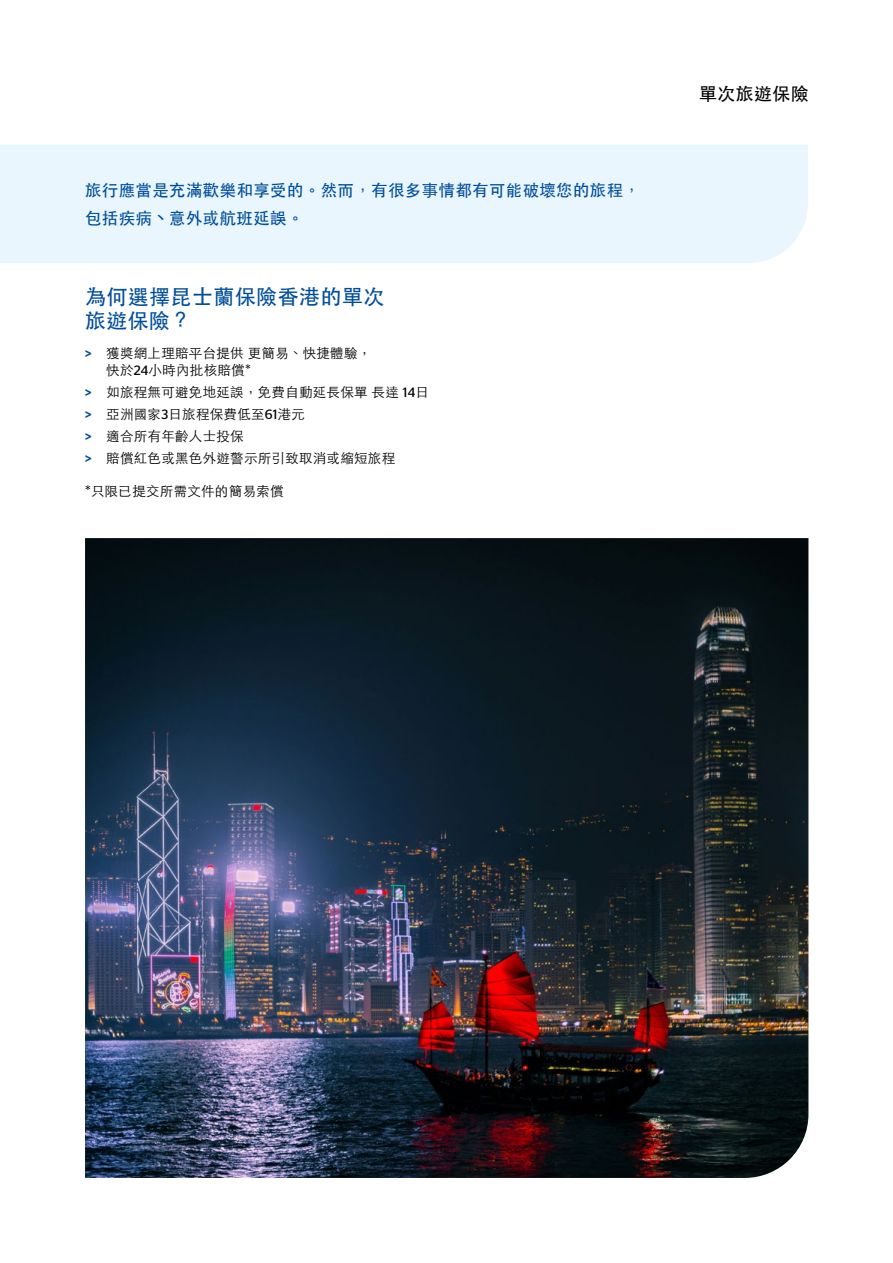
<style>
.page{position:relative;width:893px;height:1263px;background:#fff}
.page>*{position:absolute;margin:0;border:0;box-sizing:border-box;transform-origin:0 0}
.t1{font:500 21px/24px "ST Heiti TC";letter-spacing:.02em;color:#004e9b}
.t2{font:500 18px "ST Heiti TC";letter-spacing:.02em;color:#000}
.t3{font:500 16.5px/28px "ST Heiti TC";letter-spacing:.02em;color:#004e9b}
.t4{font:300 13.5px/21.8px "ST Heiti TC";letter-spacing:.02em;color:#000}
.s1{font-family:"Stag Sans";font-weight:500;color:#004e9b}
.s2{font-family:"Stag Sans";font-weight:400}
</style>
<div class="page">
<div style="left:0;top:145px;width:808px;height:118px;background:#eaf6fe"></div>
<img style="left:85px;top:538px;width:723px;height:640px">
<p class="t3" style="left:85px;top:176px;width:557px">旅行應當是充滿歡樂和享受的。然而，有很多事情都有可能破壞您的旅程，包括疾病丶意外或航班延誤。</p>
<h1 class="t1" style="left:85px;top:284px;width:301px">為何選擇昆士蘭保險香港的單次旅遊保險？</h1>
<p class="t4" style="left:106px;top:343px;width:267px;line-height:17.5px;text-indent:-21px"><span class="s1">&gt;</span> 獲獎網上理賠平台提供更簡易、快捷體驗，快於<span class="s2">24</span>小時內批核賠償*</p>
<p class="t4" style="left:85px;top:380px;width:346px"><span class="s1">&gt;</span> 如旅程無可避免地延誤，免費自動延長保單長達 <span class="s2">14</span>日<span class="s1">&gt;</span> 亞洲國家<span class="s2">3</span>日旅程保費低至<span class="s2">61</span>港元<br><span class="s1">&gt;</span> 適合所有年齡人士投保<br><span class="s1">&gt;</span> 賠償紅色或黑色外遊警示所引致取消或縮短旅程</p>
<p class="t4" style="left:85px;top:479px;width:200px">*只限已提交所需文件的簡易索償</p>
<h2 class="t2" style="left:699px;top:83px;width:111px">單次旅遊保險</h2>
</div>
